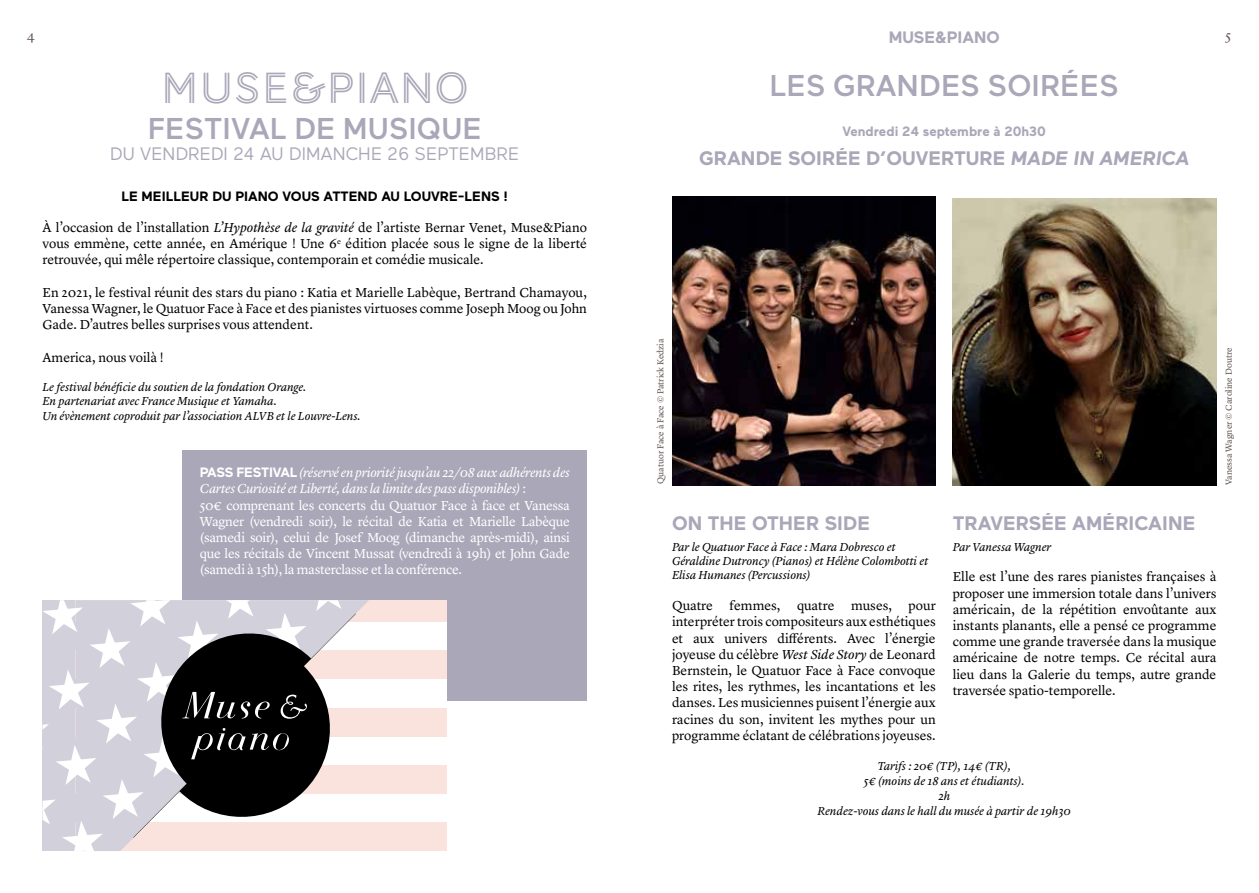
<style>
.page{position:relative;width:1259px;height:893px;background:#fff}
.page>*{position:absolute;margin:0;border:0;box-sizing:border-box;transform-origin:0 0}
.t1{font:45px "AW Conqueror Std Inline";color:#a9a7b8}
.t2{font:500 30px "Maax";color:#a9a7b8}
.t3{font:700 19.5px "Maax";color:#a9a7b8}
.t4{font:18px "Maax";color:#a9a7b8}
.t5{font:700 16.5px "Maax";color:#a9a7b8}
.t6{font:13.5px/16.2px "Lyon Text";color:#000;text-align:justify}
.t7{font:13.5px/16.2px "Lyon Text";letter-spacing:-.02em;color:#fff}
.t8{font:700 13.5px "Maax";color:#000}
.t9{font:700 13.5px "Maax";color:#a9a7b8}
.t10{font:13.5px "Lyon Text";color:#5d514d}
.t11{font:italic 12px/14.4px "Lyon Text";letter-spacing:-.005em;color:#000}
.t12{font:9px "Lyon Text";color:#5d514d}
.s1{font-style:italic}
.s2{font-family:"Maax";font-weight:700}
</style>
<div class="page">
<div style="left:183px;top:450px;width:404px;height:251px;background:#a9a7b8"></div>
<div style="left:43px;top:600px;width:403px;height:251px;background:#fff"></div>
<div style="left:76px;top:600px;width:370px;height:21px;background:#fae2dd"></div>
<div style="left:76px;top:650px;width:370px;height:29px;background:#fae2dd"></div>
<div style="left:76px;top:708px;width:370px;height:28px;background:#fae2dd"></div>
<div style="left:76px;top:765px;width:370px;height:29px;background:#fae2dd"></div>
<div style="left:76px;top:823px;width:370px;height:28px;background:#fae2dd"></div>
<svg style="left:307px;top:600px;width:62px;height:223px"></svg>
<svg style="left:316px;top:600px;width:25px;height:11px"></svg>
<svg style="left:307px;top:613px;width:49px;height:210px"></svg>
<svg style="left:43px;top:600px;width:264px;height:251px"></svg>
<img style="left:672px;top:197px;width:263px;height:288px">
<img style="left:952px;top:199px;width:264px;height:286px">
<p class="t5" style="left:888px;top:28px;width:113px">MUSE&amp;PIANO</p>
<p class="t10" style="left:27px;top:25px;width:9px">4</p>
<p class="t10" style="left:1225px;top:25px;width:7px">5</p>
<h1 class="t1" style="left:161px;top:63px;width:309px">MUSE&amp;PIANO</h1>
<h2 class="t2" style="left:148px;top:112px;width:335px">FESTIVAL DE MUSIQUE</h2>
<h3 class="t4" style="left:110px;top:145px;width:411px">DU VENDREDI 24 AU DIMANCHE 26 SEPTEMBRE</h3>
<p class="t8" style="left:121px;top:189px;width:388px">LE MEILLEUR DU PIANO VOUS ATTEND AU LOUVRE-LENS !</p>
<p class="t6" style="left:43px;top:218px;width:546px">À l’occasion de l’installation <span class="s1">L’Hypothèse de la gravité</span> de l’artiste Bernar Venet, Muse&amp;Piano vous emmène, cette année, en Amérique ! Une 6<sup>e</sup> édition placée sous le signe de la liberté retrouvée, qui mêle répertoire classique, contemporain et comédie musicale.</p>
<p class="t6" style="left:43px;top:283px;width:546px">En 2021, le festival réunit des stars du piano : Katia et Marielle Labèque, Bertrand Chamayou, Vanessa Wagner, le Quatuor Face à Face et des pianistes virtuoses comme Joseph Moog ou John Gade. D’autres belles surprises vous attendent.</p>
<p class="t6" style="left:43px;top:348px;width:123px">America, nous voilà !</p>
<p class="t11" style="left:43px;top:379px;width:320px">Le festival bénéficie du soutien de la fondation Orange.<br>En partenariat avec France Musique et Yamaha.<br>Un évènement coproduit par l’association ALVB et le Louvre-Lens.</p>
<h2 class="t2" style="left:769px;top:69px;width:351px">LES GRANDES SOIRÉES</h2>
<p class="t9" style="left:842px;top:124px;width:205px">Vendredi 24 septembre à 20h30</p>
<h3 class="t3" style="left:699px;top:148px;width:492px">GRANDE SOIRÉE D’OUVERTURE <span class="s1">MADE IN AMERICA</span></h3>
<p class="t12" style="left:653px;top:484px;width:147px;rotate:-90deg">Quatuor Face à Face © Patrick Kedzia</p>
<p class="t12" style="left:1222px;top:485px;width:139px;rotate:-90deg">Vanessa Wagner © Caroline Doutre</p>
<p class="t7" style="left:200px;top:463px;width:371px"><span class="s2">PASS FESTIVAL</span> <span class="s1">(réservé en priorité jusqu’au 22/08 aux adhérents des Cartes Curiosité et Liberté, dans la limite des pass disponibles)</span> :<br>50€ comprenant les concerts du Quatuor Face à face et Vanessa Wagner (vendredi soir), le récital de Katia et Marielle Labèque (samedi soir), celui de Josef Moog (dimanche après-midi), ainsi que les récitals de Vincent Mussat (vendredi à 19h) et John Gade (samedi à 15h), la masterclasse et la conférence.</p>
<h3 class="t3" style="left:952px;top:513px;width:244px">TRAVERSÉE AMÉRICAINE</h3>
<p class="t11" style="left:952px;top:538px;width:100px">Par Vanessa Wagner</p>
<p class="t6" style="left:952px;top:568px;width:265px">Elle est l’une des rares pianistes françaises à proposer une immersion totale dans l’univers américain, de la répétition envoûtante aux instants planants, elle a pensé ce programme comme une grande traversée dans la musique américaine de notre temps. Ce récital aura lieu dans la Galerie du temps, autre grande traversée spatio-temporelle.</p>
<h3 class="t3" style="left:672px;top:513px;width:200px">ON THE OTHER SIDE</h3>
<p class="t11" style="left:672px;top:538px;width:258px">Par le Quatuor Face à Face : Mara Dobresco et<br>Géraldine Dutroncy (Pianos) et Hélène Colombotti et<br>Elisa Humanes (Percussions)</p>
<p class="t6" style="left:672px;top:596px;width:265px">Quatre femmes, quatre muses, pour interpréter trois compositeurs aux esthétiques et aux univers différents. Avec l’énergie joyeuse du célèbre <span class="s1">West Side Story</span> de Leonard Bernstein, le Quatuor Face à Face convoque les rites, les rythmes, les incantations et les danses. Les musiciennes puisent l’énergie aux racines du son, invitent les mythes pour un programme éclatant de célébrations joyeuses.</p>
<p class="t11" style="left:817px;top:758px;width:255px;text-align:center">Tarifs : 20€ (TP), 14€ (TR),<br>5€ (moins de 18 ans et étudiants).<br>2h<br>Rendez-vous dans le hall du musée à partir de 19h30</p>
</div>
